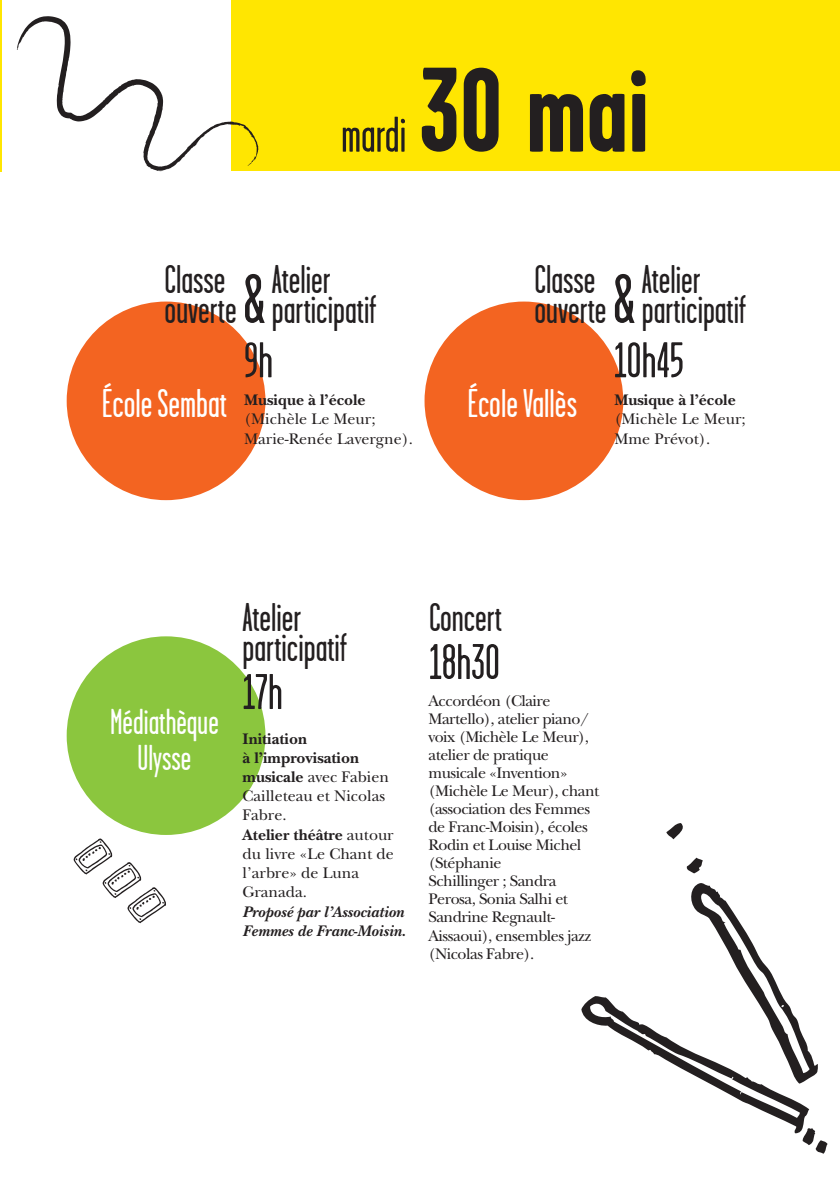
<style>
.page{position:relative;width:840px;height:1191px;background:#fff}
.page>*{position:absolute;margin:0;border:0;box-sizing:border-box;transform-origin:0 0}
.t1{font:700 120px "Garage Gothic";color:#231f20}
.t2{font:50px "Garage Gothic";color:#231f20}
.t3{font:40px/30px "Garage Gothic";color:#231f20}
.t4{font:40px "Garage Gothic";color:#fff}
.t5{font:36px/36px "Garage Gothic";color:#fff;text-align:center}
.t6{font:16px/18px "New Baskerville Std";letter-spacing:-.03em;color:#231f20}
.t7{font:16px/19.2px "New Baskerville Std";color:#231f20}
.t8{font:italic 700 16px/19.2px "New Baskerville Std";color:#231f20}
.t9{font:700 16px "New Baskerville Std";color:#231f20}
.s1{font-size:70px}
.s2{font-weight:700}
</style>
<div class="page">
<div style="left:231px;top:0;width:608px;height:170px;background:#ffe601"></div>
<hr style="left:0;top:0;width:1px;height:171px;background:#ffe601">
<div style="left:67px;top:301px;width:198px;height:199px;background:#f36421;border-radius:50%"></div>
<div style="left:67px;top:636px;width:198px;height:199px;background:#8bc63e;border-radius:50%"></div>
<div style="left:424px;top:301px;width:199px;height:199px;background:#f36421;border-radius:50%"></div>
<svg style="left:17px;top:16px;width:241px;height:155px"></svg>
<svg style="left:581px;top:883px;width:246px;height:270px"></svg>
<svg style="left:666px;top:823px;width:17px;height:16px"></svg>
<svg style="left:686px;top:857px;width:16px;height:16px"></svg>
<svg style="left:73px;top:838px;width:93px;height:85px"></svg>
<h2 class="t2" style="left:341px;top:109px;width:67px">mardi</h2>
<h1 class="t1" style="left:418px;top:47px;width:232px">30 mai</h1>
<h3 class="t3" style="left:164px;top:280px;width:167px">ouverte <span class="s1">&amp;</span> Atelier</h3>
<h3 class="t3" style="left:164px;top:265px;width:62px">Classe</h3>
<h3 class="t3" style="left:272px;top:295px;width:106px">participatif</h3>
<h3 class="t3" style="left:534px;top:280px;width:167px">ouverte <span class="s1">&amp;</span> Atelier</h3>
<h3 class="t3" style="left:534px;top:265px;width:62px">Classe</h3>
<h3 class="t3" style="left:641px;top:295px;width:106px">participatif</h3>
<h2 class="t2" style="left:244px;top:334px;width:30px">9h</h2>
<h2 class="t2" style="left:613px;top:334px;width:71px">10h45</h2>
<h3 class="t4" style="left:102px;top:382px;width:126px">École Sembat</h3>
<p class="t9" style="left:244px;top:391px;width:123px">Musique à l’école</p>
<p class="t7" style="left:244px;top:410px;width:170px">(Michèle Le Meur;<br>Marie-Renée Lavergne).</p>
<h3 class="t4" style="left:467px;top:382px;width:111px">École Vallès</h3>
<p class="t9" style="left:614px;top:391px;width:123px">Musique à l’école</p>
<p class="t7" style="left:614px;top:410px;width:133px">(Michèle Le Meur;<br>Mme Prévot).</p>
<h3 class="t5" style="left:110px;top:704px;width:110px">Médiathèque<br>Ulysse</h3>
<h3 class="t3" style="left:242px;top:603px;width:106px">Atelier participatif</h3>
<h2 class="t2" style="left:242px;top:666px;width:42px">17h</h2>
<p class="t7" style="left:242px;top:729px;width:153px"><span class="s2">Initiation<br>à l’improvisation musicale</span> avec Fabien<br>Cailleteau et Nicolas<br>Fabre.<br><span class="s2">Atelier théâtre</span> autour du livre «Le Chant de l’arbre» de Luna<br>Granada.</p>
<p class="t8" style="left:242px;top:902px;width:165px">Proposé par l’Association<br>Femmes de Franc-Moisin.</p>
<h3 class="t3" style="left:429px;top:603px;width:74px">Concert</h3>
<h2 class="t2" style="left:429px;top:636px;width:72px">18h30</h2>
<p class="t6" style="left:428px;top:692px;width:172px">Accordéon (Claire<br>Martello), atelier piano/ voix (Michèle Le Meur), atelier de pratique musicale «Invention» (Michèle Le Meur), chant (association des Femmes de Franc-Moisin), écoles<br>Rodin et Louise Michel (Stéphanie<br>Schillinger ; Sandra<br>Perosa, Sonia Salhi et<br>Sandrine Regnault-<br>Aissaoui), ensembles jazz (Nicolas Fabre).</p>
</div>
